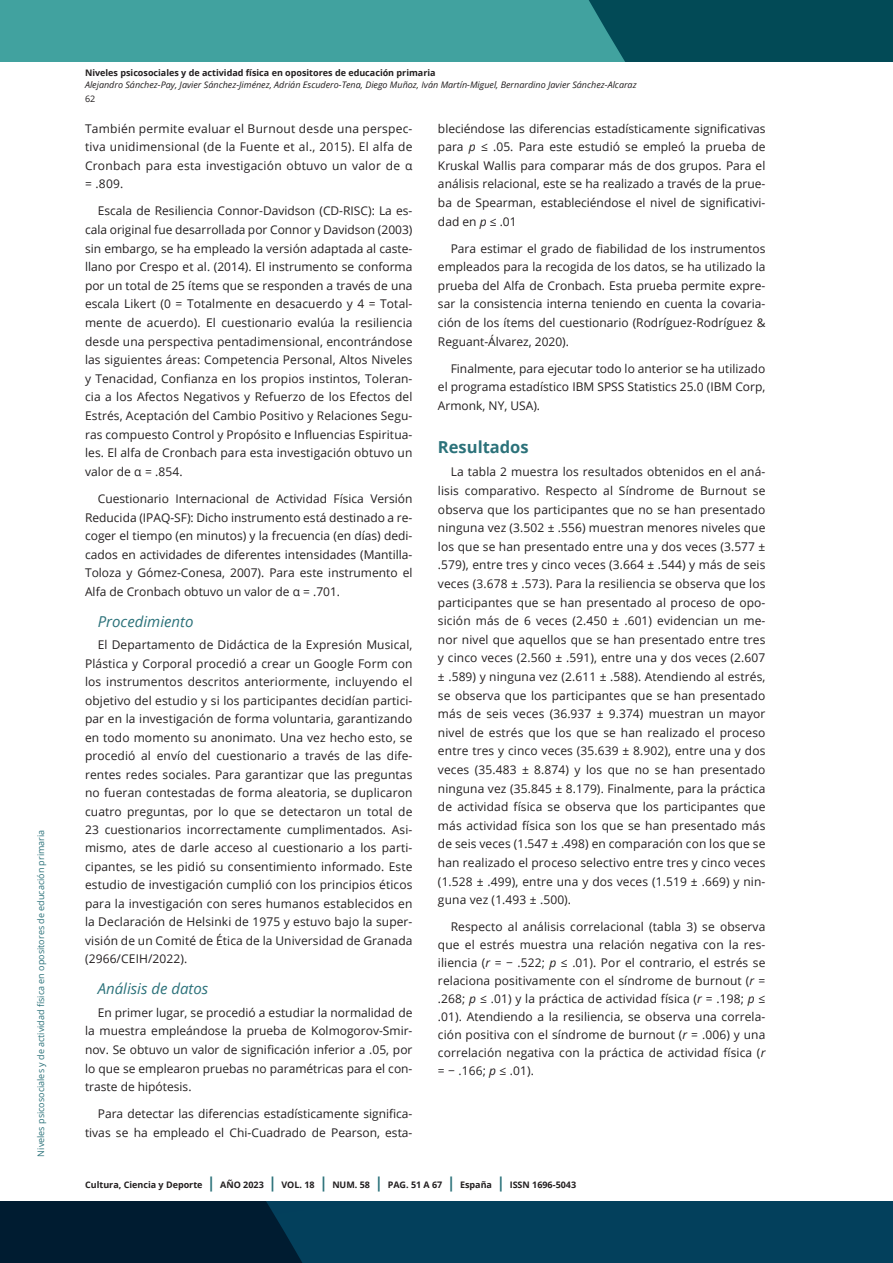
<style>
.page{position:relative;width:893px;height:1263px;background:#fff}
.page>*{position:absolute;margin:0;border:0;box-sizing:border-box;transform-origin:0 0}
.subtitulo_H3{font:700 16.5px "Open Sans";color:#2c727a}
.subtitulo_2_H3{font:italic 15px "Open Sans";color:#2c727a}
.Cuerpo_de_texto_P{font:12px/18.6px "Open Sans";color:#231f20;text-align:justify}
.t1{font:700 9px "Open Sans";color:#231f20}
.t2{font:italic 9px "Open Sans";color:#231f20}
.t3{font:9px "Open Sans";color:#2c727a}
.t4{font:9px "Open Sans";color:#231f20}
.s1{font-style:italic}
.s2{font-size:15px;color:#2c727a}
</style>
<div class="page">
<svg style="left:0;top:1201px;width:893px;height:62px;background:#02344e"></svg>
<div style="left:0;top:0;width:893px;height:62px;background:#41a29f"></div>
<div style="left:589px;top:0;width:304px;height:62px;background:#024a56"></div>
<p class="t3" style="left:35px;top:1156px;width:328px;rotate:-90deg">Niveles psicosociales y de actividad física en opositores de educación primaria</p>
<p class="t1" style="left:85px;top:67px;width:352px">Niveles psicosociales y de actividad física en opositores de educación primaria</p>
<p class="t2" style="left:85px;top:79px;width:553px">Alejandro Sánchez-Pay, Javier Sánchez-Jiménez, Adrián Escudero-Tena, Diego Muñoz, Iván Martín-Miguel, Bernardino Javier Sánchez-Alcaraz</p>
<p class="t4" style="left:85px;top:92px;width:12px">62</p>
<p class="Cuerpo_de_texto_P" style="left:85px;top:119px;width:329px">También permite evaluar el Burnout desde una perspec&shy;tiva unidimensional (de la Fuente et al., 2015). El alfa de Cronbach para esta investigación obtuvo un valor de α = .809.</p>
<p class="Cuerpo_de_texto_P" style="left:85px;top:201px;width:329px;text-indent:13px">Escala de Resiliencia Connor-Davidson (CD-RISC): La es&shy;cala original fue desarrollada por Connor y Davidson (2003) sin embargo, se ha empleado la versión adaptada al caste&shy;llano por Crespo et al. (2014). El instrumento se conforma por un total de 25 ítems que se responden a través de una escala Likert (0 = Totalmente en desacuerdo y 4 = Total&shy;mente de acuerdo). El cuestionario evalúa la resiliencia desde una perspectiva pentadimensional, encontrándose las siguientes áreas: Competencia Personal, Altos Niveles y Tenacidad, Confianza en los propios instintos, Toleran&shy;cia a los Afectos Negativos y Refuerzo de los Efectos del Estrés, Aceptación del Cambio Positivo y Relaciones Segu&shy;ras compuesto Control y Propósito e Influencias Espiritua&shy;les. El alfa de Cronbach para esta investigación obtuvo un valor de α = .854.</p>
<p class="Cuerpo_de_texto_P" style="left:85px;top:489px;width:329px;text-indent:13px">Cuestionario Internacional de Actividad Física Versión Reducida (IPAQ-SF): Dicho instrumento está destinado a re&shy;coger el tiempo (en minutos) y la frecuencia (en días) dedi&shy;cados en actividades de diferentes intensidades (Mantilla-Toloza y Gómez-Conesa, 2007). Para este instrumento el Alfa de Cronbach obtuvo un valor de α = .701.</p>
<p class="subtitulo_2_H3" style="left:98px;top:611px;width:97px">Procedimiento</p>
<p class="Cuerpo_de_texto_P" style="left:85px;top:635px;width:329px;text-indent:13px">El Departamento de Didáctica de la Expresión Musical, Plástica y Corporal procedió a crear un Google Form con los instrumentos descritos anteriormente, incluyendo el objetivo del estudio y si los participantes decidían partici&shy;par en la investigación de forma voluntaria, garantizando en todo momento su anonimato. Una vez hecho esto, se procedió al envío del cuestionario a través de las dife&shy;rentes redes sociales. Para garantizar que las preguntas no fueran contestadas de forma aleatoria, se duplicaron cuatro preguntas, por lo que se detectaron un total de 23 cuestionarios incorrectamente cumplimentados. Asi&shy;mismo, ates de darle acceso al cuestionario a los parti&shy;cipantes, se les pidió su consentimiento informado. Este estudio de investigación cumplió con los principios éticos para la investigación con seres humanos establecidos en la Declaración de Helsinki de 1975 y estuvo bajo la super&shy;visión de un Comité de Ética de la Universidad de Granada (2966/CEIH/2022).</p>
<p class="subtitulo_2_H3" style="left:98px;top:978px;width:112px">Análisis de datos</p>
<p class="Cuerpo_de_texto_P" style="left:85px;top:1003px;width:329px;text-indent:13px">En primer lugar, se procedió a estudiar la normalidad de la muestra empleándose la prueba de Kolmogorov-Smir&shy;nov. Se obtuvo un valor de significación inferior a .05, por lo que se emplearon pruebas no paramétricas para el con&shy;traste de hipótesis.</p>
<p class="Cuerpo_de_texto_P" style="left:85px;top:1104px;width:329px;text-align:right">Para detectar las diferencias estadísticamente significa&shy;tivas se ha empleado el Chi-Cuadrado de Pearson, esta-</p>
<p class="Cuerpo_de_texto_P" style="left:438px;top:119px;width:329px">bleciéndose las diferencias estadísticamente significativas para <span class="s1">p</span> ≤ .05. Para este estudió se empleó la prueba de Kruskal Wallis para comparar más de dos grupos. Para el análisis relacional, este se ha realizado a través de la prue&shy;ba de Spearman, estableciéndose el nivel de significativi&shy;dad en <span class="s1">p</span> ≤ .01</p>
<p class="Cuerpo_de_texto_P" style="left:438px;top:239px;width:329px;text-indent:13px">Para estimar el grado de fiabilidad de los instrumentos empleados para la recogida de los datos, se ha utilizado la prueba del Alfa de Cronbach. Esta prueba permite expre&shy;sar la consistencia interna teniendo en cuenta la covaria&shy;ción de los ítems del cuestionario (Rodríguez-Rodríguez &amp; Reguant-Álvarez, 2020).</p>
<p class="Cuerpo_de_texto_P" style="left:438px;top:359px;width:329px;text-indent:13px">Finalmente, para ejecutar todo lo anterior se ha utilizado el programa estadístico IBM SPSS Statistics 25.0 (IBM Corp, Armonk, NY, USA).</p>
<p class="subtitulo_H3" style="left:438px;top:436px;width:92px">Resultados</p>
<p class="Cuerpo_de_texto_P" style="left:438px;top:462px;width:329px;text-indent:13px">La tabla 2 muestra los resultados obtenidos en el aná&shy;lisis comparativo. Respecto al Síndrome de Burnout se observa que los participantes que no se han presentado ninguna vez (3.502 ± .556) muestran menores niveles que los que se han presentado entre una y dos veces (3.577 ± .579), entre tres y cinco veces (3.664 ± .544) y más de seis veces (3.678 ± .573). Para la resiliencia se observa que los participantes que se han presentado al proceso de opo&shy;sición más de 6 veces (2.450 ± .601) evidencian un me&shy;nor nivel que aquellos que se han presentado entre tres y cinco veces (2.560 ± .591), entre una y dos veces (2.607 ± .589) y ninguna vez (2.611 ± .588). Atendiendo al estrés, se observa que los participantes que se han presentado más de seis veces (36.937 ± 9.374) muestran un mayor nivel de estrés que los que se han realizado el proceso entre tres y cinco veces (35.639 ± 8.902), entre una y dos veces (35.483 ± 8.874) y los que no se han presentado ninguna vez (35.845 ± 8.179). Finalmente, para la práctica de actividad física se observa que los participantes que más actividad física son los que se han presentado más de seis veces (1.547 ± .498) en comparación con los que se han realizado el proceso selectivo entre tres y cinco veces (1.528 ± .499), entre una y dos veces (1.519 ± .669) y nin&shy;guna vez (1.493 ± .500).</p>
<p class="Cuerpo_de_texto_P" style="left:438px;top:917px;width:329px;line-height:18px;text-indent:13px">Respecto al análisis correlacional (tabla 3) se observa que el estrés muestra una relación negativa con la res&shy;iliencia (<span class="s1">r</span> = − .522; <span class="s1">p</span> ≤ .01). Por el contrario, el estrés se relaciona positivamente con el síndrome de burnout (<span class="s1">r</span> = .268; <span class="s1">p</span> ≤ .01) y la práctica de actividad física (<span class="s1">r</span> = .198; <span class="s1">p</span> ≤ .01). Atendiendo a la resiliencia, se observa una correla&shy;ción positiva con el síndrome de burnout (<span class="s1">r</span> = .006) y una correlación negativa con la práctica de actividad física (<span class="s1">r </span>= − .166; <span class="s1">p</span> ≤ .01).</p>
<p class="t1" style="left:85px;top:1179px;width:493px">Cultura, Ciencia y Deporte <span class="s2">|</span> AÑO 2023 <span class="s2">|</span> VOL. 18 <span class="s2">|</span> NUM. 58 <span class="s2">|</span> PAG. 51 A 67 <span class="s2">|</span> España <span class="s2">|</span> ISSN 1696-5043</p>
</div>
